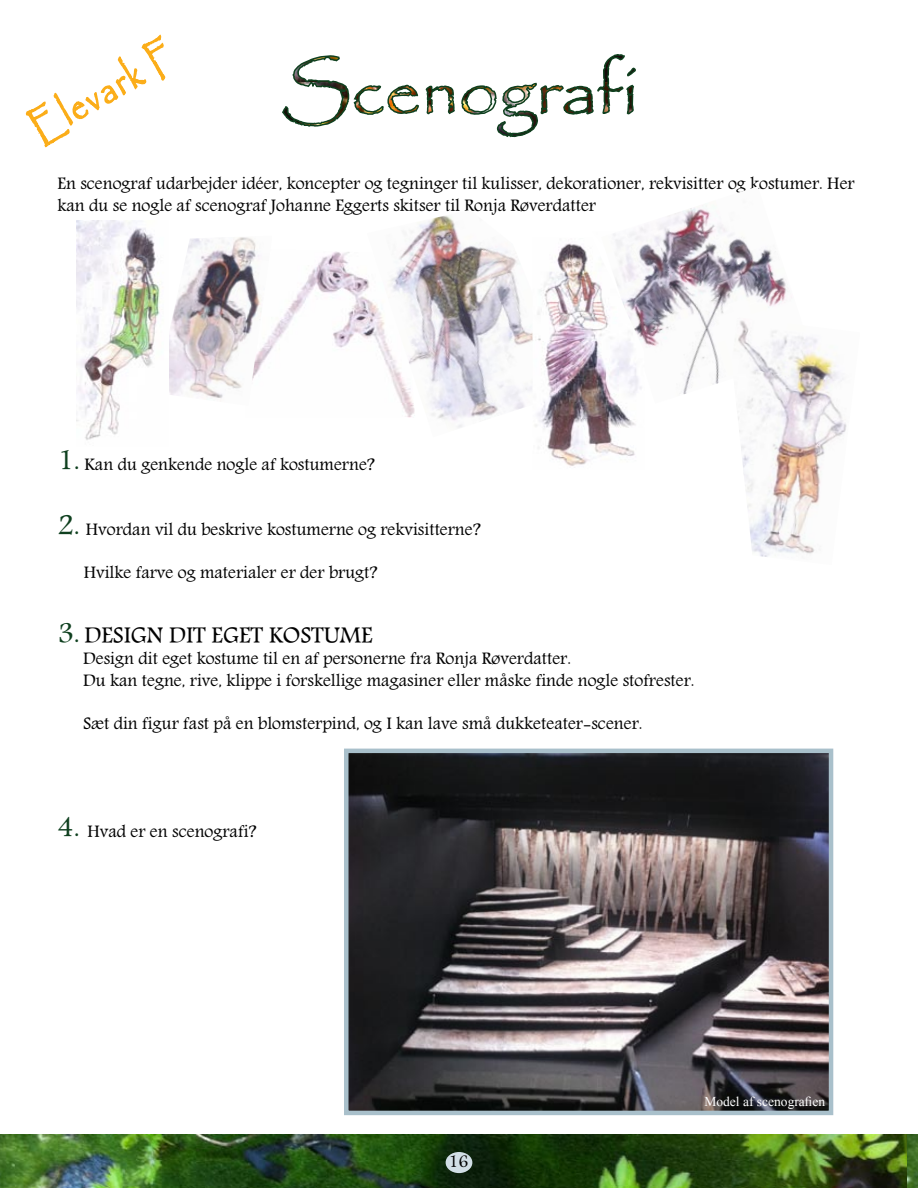
<style>
.page{position:relative;width:918px;height:1188px;background:#fff}
.page>*{position:absolute;margin:0;border:0;box-sizing:border-box;transform-origin:0 0}
.t1{font:42px "Papyrus";color:#fbad18;scale:.75 1}
.t2{font:24px "Andalus";color:#000}
.t3{font:18px/21.6px "Andalus";color:#000}
.t4{font:13.5px "Times New Roman";color:#fff}
.s1{font-size:30px;color:#0f401f}
</style>
<div class="page">
<img style="left:0;top:1134px;width:907px;height:54px">
<div style="left:446px;top:1152px;width:26px;height:21px;background:#d1dee5;border-radius:50%"></div>
<img style="left:907px;top:1134px;width:11px;height:54px">
<img style="left:272px;top:251px;width:95px;height:98px">
<img style="left:169px;top:237px;width:103px;height:162px">
<svg style="left:25px;top:34px;width:141px;height:114px"></svg>
<img style="left:77px;top:221px;width:83px;height:219px">
<img style="left:367px;top:216px;width:166px;height:212px">
<img style="left:613px;top:208px;width:175px;height:186px">
<img style="left:535px;top:238px;width:110px;height:228px">
<img style="left:732px;top:317px;width:115px;height:240px">
<svg style="left:282px;top:54px;width:354px;height:84px"></svg>
<img style="left:349px;top:754px;width:479px;height:356px">
<div style="left:344px;top:749px;width:489px;height:366px;border:4px solid #a9c0cb"></div>
<h1 class="t1" style="left:21px;top:109px;width:211px;rotate:-30deg">Elevark F</h1>
<p class="t3" style="left:57px;top:173px;width:799px">En scenograf udarbejder idéer, koncepter og tegninger til kulisser, dekorationer, rekvisitter og kostumer. Her kan du se nogle af scenograf Johanne Eggerts skitser til Ronja Røverdatter</p>
<p class="t3" style="left:57px;top:454px;width:319px"><span class="s1">1.</span> Kan du genkende nogle af kostumerne?</p>
<p class="t3" style="left:57px;top:519px;width:425px"><span class="s1">2.</span> Hvordan vil du beskrive kostumerne og rekvisitterne?</p>
<p class="t3" style="left:84px;top:562px;width:295px">Hvilke farve og materialer er der brugt?</p>
<h2 class="t2" style="left:57px;top:617px;width:317px"><span class="s1">3.</span> DESIGN DIT EGET KOSTUME</h2>
<p class="t3" style="left:83px;top:648px;width:613px">Design dit eget kostume til en af personerne fra Ronja Røverdatter.<br>Du kan tegne, rive, klippe i forskellige magasiner eller måske finde nogle stofrester.</p>
<p class="t3" style="left:83px;top:713px;width:561px">Sæt din figur fast på en blomsterpind, og I kan lave små dukketeater-scener.</p>
<p class="t3" style="left:57px;top:821px;width:201px"><span class="s1">4.</span> Hvad er en scenografi?</p>
<p class="t3" style="left:449px;top:1151px;width:21px">16</p>
<p class="t4" style="left:704px;top:1092px;width:122px">Model af scenografien</p>
</div>
